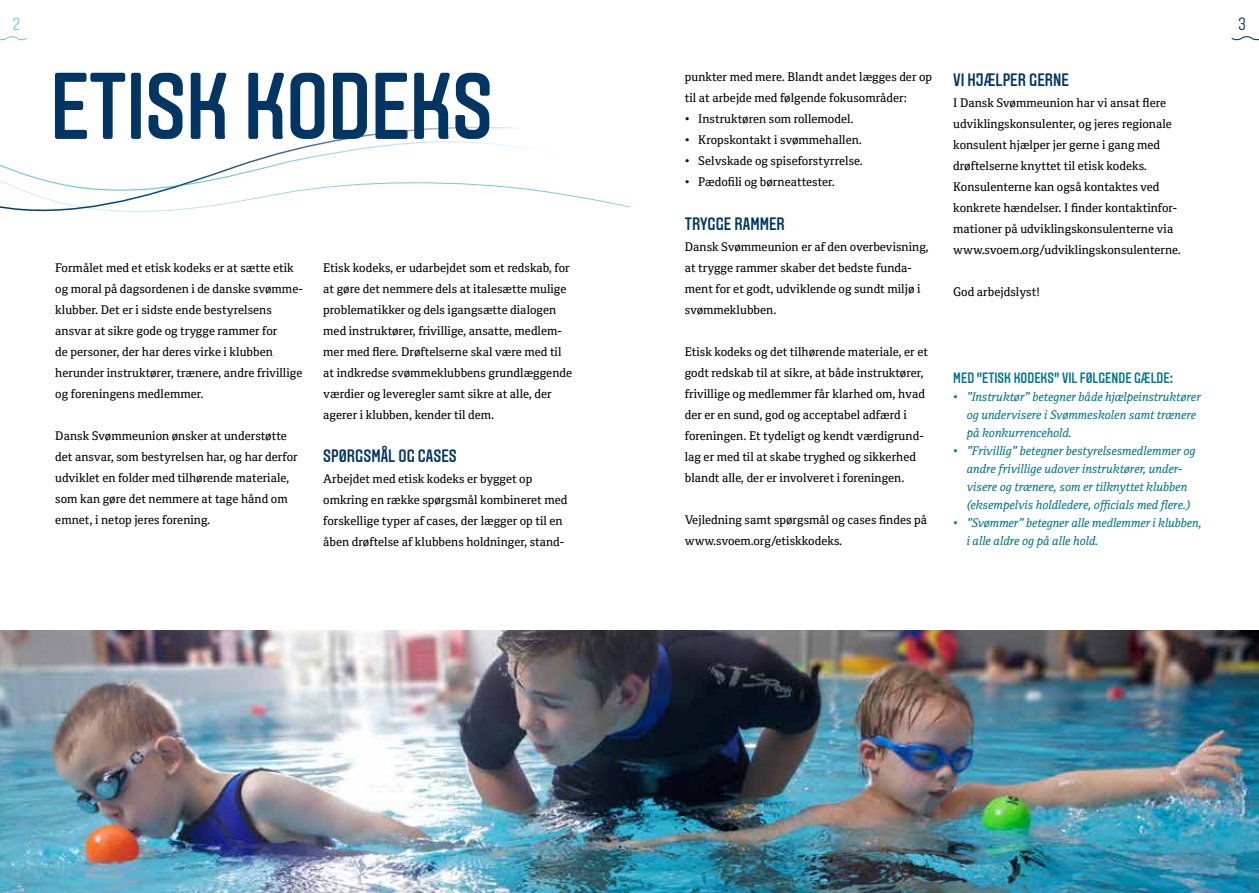
<style>
.page{position:relative;width:1259px;height:893px;background:#fff}
.page>*{position:absolute;margin:0;border:0;box-sizing:border-box;transform-origin:0 0}
.t1{font:500 94.5px "Aveny T";letter-spacing:-.01em;color:#003564}
.t2{font:500 18px "Aveny T";color:#003564}
.t3{font:300 17.85px "Aveny T";color:#74c8da}
.t4{font:300 17.85px "Aveny T";color:#003564}
.t5{font:500 15px "Aveny T";color:#00748a}
.t6{font:12px/21px "Cordale";color:#000}
.t7{font:italic 12px/18px "Cordale";color:#00748a}
</style>
<div class="page">
<svg style="left:1231px;top:36px;width:28px;height:5px"></svg>
<svg style="left:0;top:36px;width:27px;height:5px"></svg>
<svg style="left:0;top:126px;width:629px;height:86px"></svg>
<img style="left:0;top:630px;width:1259px;height:263px">
<h3 class="t3" style="left:13px;top:14px;width:9px">2</h3>
<h3 class="t4" style="left:1238px;top:14px;width:9px">3</h3>
<h1 class="t1" style="left:50px;top:53px;width:445px">ETISK KODEKS</h1>
<p class="t6" style="left:55px;top:257px;width:249px">Formålet med et etisk kodeks er at sætte etik og moral på dagsordenen i de danske svømme&shy;klubber. Det er i sidste ende bestyrelsens ansvar at sikre gode og trygge rammer for<br>de personer, der har deres virke i klubben herunder instruktører, trænere, andre frivillige og foreningens medlemmer.</p>
<p class="t6" style="left:55px;top:425px;width:244px">Dansk Svømmeunion ønsker at understøtte det ansvar, som bestyrelsen har, og har derfor udviklet en folder med tilhørende materiale, som kan gøre det nemmere at tage hånd om emnet, i netop jeres forening.</p>
<p class="t6" style="left:323px;top:257px;width:250px">Etisk kodeks, er udarbejdet som et redskab, for at gøre det nemmere dels at italesætte mulige problematikker og dels igangsætte dialogen med instruktører, frivillige, ansatte, medlem&shy;mer med flere. Drøftelserne skal være med til at indkredse svømmeklubbens grundlæggende værdier og leveregler samt sikre at alle, der agerer i klubben, kender til dem.</p>
<h2 class="t2" style="left:323px;top:446px;width:135px">SPØRGSMÅL OG CASES</h2>
<p class="t6" style="left:323px;top:469px;width:246px">Arbejdet med etisk kodeks er bygget op omkring en række spørgsmål kombineret med forskellige typer af cases, der lægger op til en åben drøftelse af klubbens holdninger, stand-</p>
<p class="t6" style="left:685px;top:67px;width:249px">punkter med mere. Blandt andet lægges der op til at arbejde med følgende fokusområder:</p>
<p class="t6" style="left:685px;top:109px;width:170px">• Instruktøren som rollemodel.</p>
<p class="t6" style="left:685px;top:130px;width:179px">• Kropskontakt i svømmehallen.</p>
<p class="t6" style="left:685px;top:151px;width:180px">• Selvskade og spiseforstyrrelse.</p>
<p class="t6" style="left:685px;top:172px;width:152px">• Pædofili og børneattester.</p>
<h2 class="t2" style="left:685px;top:213px;width:102px">TRYGGE RAMMER</h2>
<p class="t6" style="left:685px;top:236px;width:245px">Dansk Svømmeunion er af den overbevisning, at trygge rammer skaber det bedste funda&shy;ment for et godt, udviklende og sundt miljø i svømmeklubben.</p>
<p class="t6" style="left:685px;top:341px;width:245px">Etisk kodeks og det tilhørende materiale, er et godt redskab til at sikre, at både instruktører, frivillige og medlemmer får klarhed om, hvad der er en sund, god og acceptabel adfærd i foreningen. Et tydeligt og kendt værdigrund&shy;lag er med til at skabe tryghed og sikkerhed blandt alle, der er involveret i foreningen.</p>
<p class="t6" style="left:685px;top:509px;width:244px">Vejledning samt spørgsmål og cases findes på www.svoem.org/etiskkodeks.</p>
<h2 class="t2" style="left:953px;top:69px;width:117px">VI HJÆLPER GERNE</h2>
<p class="t6" style="left:953px;top:92px;width:229px">I Dansk Svømmeunion har vi ansat flere udviklingskonsulenter, og jeres regionale konsulent hjælper jer gerne i gang med drøftelserne knyttet til etisk kodeks.<br>Konsulenterne kan også kontaktes ved konkrete hændelser. I finder kontaktinfor&shy;mationer på udviklingskonsulenterne via www.svoem.org/udviklingskonsulenterne.</p>
<p class="t6" style="left:953px;top:281px;width:88px">God arbejdslyst!</p>
<p class="t5" style="left:953px;top:370px;width:221px">MED ”ETISK KODEKS” VIL FØLGENDE GÆLDE:</p>
<p class="t7" style="left:966px;top:388px;width:236px;text-indent:-14px">• ”Instruktør” betegner både hjælpeinstruktører og undervisere i Svømmeskolen samt trænere på konkurrencehold.</p>
<p class="t7" style="left:966px;top:442px;width:230px;text-indent:-14px">• ”Frivillig” betegner bestyrelsesmedlemmer og andre frivillige udover instruktører, under&shy;visere og trænere, som er tilknyttet klubben (eksempelvis holdledere, officials med flere.)</p>
<p class="t7" style="left:966px;top:514px;width:237px;text-indent:-14px">• ”Svømmer” betegner alle medlemmer i klubben, i alle aldre og på alle hold.</p>
</div>
